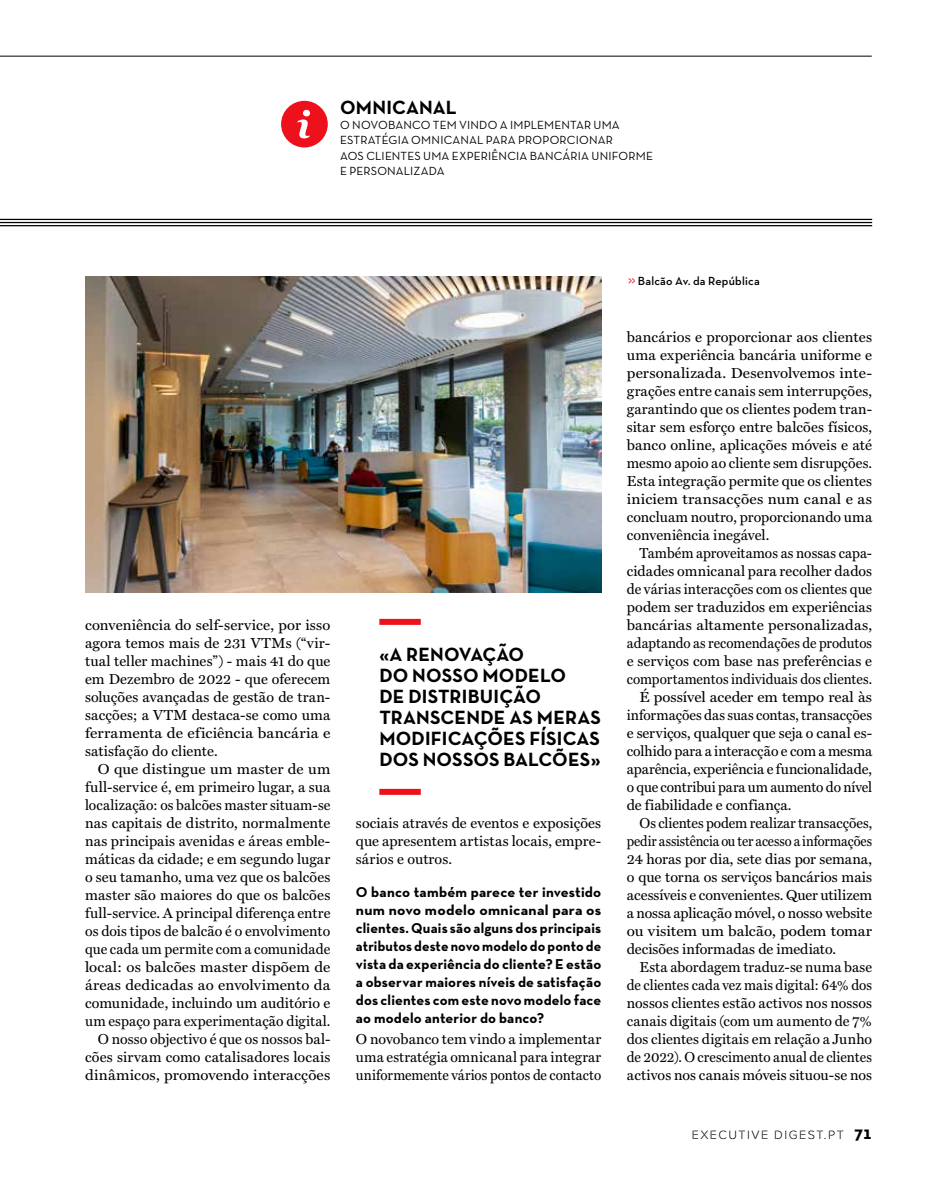
<style>
.page{position:relative;width:936px;height:1191px;background:#fff}
.page>*{position:absolute;margin:0;border:0;box-sizing:border-box;transform-origin:0 0}
.t1{font:700 19.5px/21px "Neutra Text TF";letter-spacing:.01em;color:#000}
.t2{font:14.55px/18px "Miller Text";letter-spacing:.005em;color:#000;text-align:justify}
.t3{font:14.55px/18px "Miller Text";letter-spacing:.005em;color:#000;text-align:right;scale:1.04 1}
.t4{font:700 14.55px/18px "Neutra Text TF";letter-spacing:.01em;color:#000;text-align:justify}
.t5{font:14.55px "Miller Text";letter-spacing:.005em;color:#000;scale:.96 1}
.t6{font:14.55px "Miller Text";letter-spacing:.005em;color:#000;scale:.94 1}
.t7{font:14.55px "Miller Text";letter-spacing:.005em;color:#000;scale:.9 1}
.t8{font:14.55px "Miller Text";letter-spacing:.005em;color:#000;scale:.93 1}
.t9{font:14.55px "Miller Text";letter-spacing:.005em;color:#000;scale:.95 1}
.t10{font:14.55px "Miller Text";letter-spacing:.005em;color:#000;scale:1.05 1}
.t11{font:14.55px "Miller Text";letter-spacing:.005em;color:#000;scale:1.07 1}
.t12{font:12.6px "Rafale BG";letter-spacing:.12em;color:#000}
.t13{font:12px/15px "Neutra Text TF";letter-spacing:.01em;color:#000}
.t14{font:600 12px "Neutra Text TF";letter-spacing:.02em;color:#000}
.s1{font-family:"Arial";font-weight:400;color:#ec111a}
.s2{font-family:"Neutra Text TF";font-weight:700;font-size:18.15px}
</style>
<div class="page">
<hr style="left:0;top:225px;width:872px;height:1px;background:#000">
<hr style="left:0;top:222px;width:872px;height:1px;background:#000">
<hr style="left:0;top:219px;width:872px;height:1px;background:#000">
<hr style="left:0;top:56px;width:871px;height:1px;background:#000">
<div style="left:379px;top:789px;width:42px;height:6px;background:#ec111a"></div>
<div style="left:379px;top:619px;width:42px;height:6px;background:#ec111a"></div>
<img style="left:85px;top:277px;width:516px;height:316px">
<svg style="left:281px;top:101px;width:47px;height:46px"></svg>
<h1 class="t1" style="left:340px;top:97px;width:118px">OMNICANAL</h1>
<p class="t13" style="left:340px;top:118px;width:314px">O NOVOBANCO TEM VINDO A IMPLEMENTAR UMA ESTRATÉGIA OMNICANAL PARA PROPORCIONAR<br>AOS CLIENTES UMA EXPERIÊNCIA BANCÁRIA UNIFORME E PERSONALIZADA</p>
<p class="t2" style="left:85px;top:616px;width:247px">conveniência do self-service, por isso agora temos mais de 231 VTMs (“vir&shy;tual teller machines”) - mais 41 do que em Dezembro de 2022 - que oferecem soluções avançadas de gestão de tran&shy;sacções; a VTM destaca-se como uma ferramenta de eficiência bancária e satisfação do cliente.</p>
<p class="t3" style="left:85px;top:760px;width:237px">O que distingue um master de um full-service é, em primeiro lugar, a sua localização: os balcões master situam-se nas capitais de distrito, normalmente nas principais avenidas e áreas emble&shy;máticas da cidade; e em segundo lugar o seu tamanho, uma vez que os balcões master são maiores do que os balcões full-service. A principal diferença entre os dois tipos de balcão é o envolvimento que cada um permite com a comunidade local: os balcões master dispõem de áreas dedicadas ao envolvimento da comunidade, incluindo um auditório e um espaço para experimentação digital.<br>O nosso objectivo é que os nossos bal&shy;cões sirvam como catalisadores locais dinâmicos, promovendo interacções</p>
<h1 class="t1" style="left:379px;top:643px;width:223px">«A RENOVAÇÃO<br>DO NOSSO MODELO<br>DE DISTRIBUIÇÃO<br>TRANSCENDE AS MERAS<br>MODIFICAÇÕES FÍSICAS<br>DOS NOSSOS BALCÕES»</h1>
<p class="t2" style="left:356px;top:814px;width:247px">sociais através de eventos e exposições que apresentem artistas locais, empre&shy;sários e outros.</p>
<p class="t4" style="left:356px;top:883px;width:247px">O banco também parece ter investido num novo modelo omnicanal para os clientes. Quais são alguns dos principais atributos deste novo modelo do ponto de vista da experiência do cliente? E estão a observar maiores níveis de satisfação dos clientes com este novo modelo face ao modelo anterior do banco?</p>
<p class="t2" style="left:356px;top:1030px;width:247px">O novobanco tem vindo a implementar uma estratégia omnicanal para integrar uniformemente vários pontos de contacto</p>
<p class="t14" style="left:628px;top:274px;width:133px"><span class="s1">&gt;&gt;</span> Balcão Av. da República</p>
<p class="t2" style="left:626px;top:328px;width:247px">bancários e proporcionar aos clientes uma experiência bancária uniforme e personalizada. Desenvolvemos inte&shy;grações entre canais sem interrupções, garantindo que os clientes podem tran&shy;sitar sem esforço entre balcões físicos, banco online, aplicações móveis e até mesmo apoio ao cliente sem disrupções.<br>Esta integração permite que os clientes iniciem transacções num canal e as concluam noutro, proporcionando uma conveniência inegável.</p>
<p class="t9" style="left:639px;top:544px;width:246px">Também aproveitamos as nossas capa-</p>
<p class="t2" style="left:626px;top:562px;width:247px">cidades omnicanal para recolher dados</p>
<p class="t5" style="left:626px;top:580px;width:257px">de várias interacções com os clientes que</p>
<p class="t2" style="left:626px;top:598px;width:247px">podem ser traduzidos em experiências</p>
<p class="t3" style="left:626px;top:616px;width:237px">bancárias altamente personalizadas,</p>
<p class="t8" style="left:626px;top:634px;width:265px">adaptando as recomendações de produtos</p>
<p class="t2" style="left:626px;top:652px;width:247px">e serviços com base nas preferências e</p>
<p class="t6" style="left:626px;top:670px;width:262px">comportamentos individuais dos clientes.</p>
<p class="t10" style="left:639px;top:688px;width:223px">É possível aceder em tempo real às</p>
<p class="t5" style="left:626px;top:706px;width:257px">informações das suas contas, transacções</p>
<p class="t2" style="left:626px;top:724px;width:247px">e serviços, qualquer que seja o canal es-</p>
<p class="t2" style="left:626px;top:742px;width:247px">colhido para a interacção e com a mesma</p>
<p class="t2" style="left:626px;top:760px;width:247px">aparência, experiência e funcionalidade,</p>
<p class="t5" style="left:626px;top:778px;width:257px">o que contribui para um aumento do nível</p>
<p class="t2" style="left:626px;top:796px;width:166px">de fiabilidade e confiança.</p>
<p class="t5" style="left:639px;top:814px;width:244px">Os clientes podem realizar transacções,</p>
<p class="t7" style="left:626px;top:832px;width:274px">pedir assistência ou ter acesso a informações</p>
<p class="t2" style="left:626px;top:850px;width:247px">24 horas por dia, sete dias por semana,</p>
<p class="t2" style="left:626px;top:868px;width:247px">o que torna os serviços bancários mais</p>
<p class="t2" style="left:626px;top:886px;width:247px">acessíveis e convenientes. Quer utilizem</p>
<p class="t2" style="left:626px;top:904px;width:247px">a nossa aplicação móvel, o nosso website</p>
<p class="t11" style="left:626px;top:922px;width:231px">ou visitem um balcão, podem tomar</p>
<p class="t2" style="left:626px;top:940px;width:211px">decisões informadas de imediato.</p>
<p class="t2" style="left:639px;top:958px;width:234px">Esta abordagem traduz-se numa base</p>
<p class="t6" style="left:626px;top:976px;width:262px">de clientes cada vez mais digital: 64% dos</p>
<p class="t2" style="left:626px;top:994px;width:247px">nossos clientes estão activos nos nossos</p>
<p class="t2" style="left:626px;top:1012px;width:247px">canais digitais (com um aumento de 7%</p>
<p class="t2" style="left:626px;top:1030px;width:247px">dos clientes digitais em relação a Junho</p>
<p class="t6" style="left:626px;top:1048px;width:262px">de 2022). O crescimento anual de clientes</p>
<p class="t2" style="left:626px;top:1066px;width:247px">activos nos canais móveis situou-se nos</p>
<p class="t12" style="left:691px;top:1128px;width:182px">EXECUTIVE DIGEST.PT <span class="s2">71</span></p>
</div>
